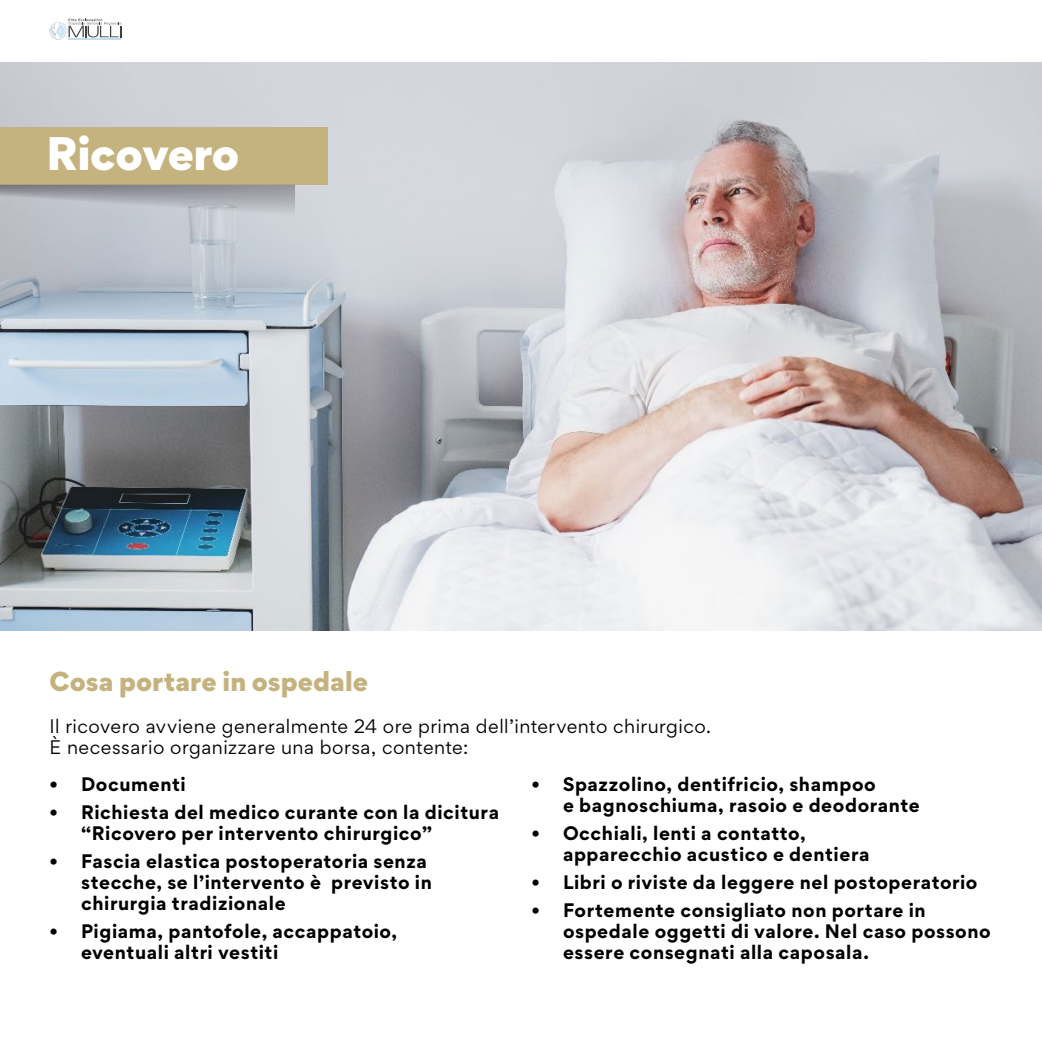
<style>
.page{position:relative;width:1042px;height:1042px;background:#fff}
.page>*{position:absolute;margin:0;border:0;box-sizing:border-box;transform-origin:0 0}
.t1{font:900 42px "Gordita";letter-spacing:-.01em;color:#fff}
.t2{font:900 24.5px "Gordita";letter-spacing:.005em;color:#c5b37f}
.t3{font:700 17.5px/21px "Gordita";letter-spacing:.035em;color:#000}
.t4{font:17.5px/21px "Gordita";letter-spacing:.03em;color:#000}
</style>
<div class="page">
<svg style="left:50px;top:19px;width:71px;height:21px"></svg>
<img style="left:0;top:62px;width:1042px;height:568px">
<div style="left:0;top:127px;width:327px;height:58px;background:#c5b37f"></div>
<img style="left:0;top:185px;width:295px;height:30px">
<h1 class="t1" style="left:47px;top:119px;width:194px">Ricovero</h1>
<h2 class="t2" style="left:50px;top:661px;width:320px">Cosa portare in ospedale</h2>
<p class="t4" style="left:50px;top:715px;width:663px">Il ricovero avviene generalmente 24 ore prima dell’intervento chirurgico.<br>È necessario organizzare una borsa, contente:</p>
<p class="t3" style="left:50px;top:773px;width:138px">• Documenti</p>
<p class="t3" style="left:81px;top:801px;width:419px;text-indent:-31px">• Richiesta del medico curante con la dicitura “Ricovero per intervento chirurgico”</p>
<p class="t3" style="left:81px;top:850px;width:352px;text-indent:-31px">• Fascia elastica postoperatoria senza stecche, se l’intervento è previsto in chirurgia tradizionale</p>
<p class="t3" style="left:81px;top:920px;width:318px;text-indent:-31px">• Pigiama, pantofole, accappatoio, eventuali altri vestiti</p>
<p class="t3" style="left:563px;top:773px;width:358px;text-indent:-32px">• Spazzolino, dentifricio, shampoo<br>e bagnoschiuma, rasoio e deodorante</p>
<p class="t3" style="left:563px;top:822px;width:308px;text-indent:-32px">• Occhiali, lenti a contatto, apparecchio acustico e dentiera</p>
<p class="t3" style="left:531px;top:871px;width:447px">• Libri o riviste da leggere nel postoperatorio</p>
<p class="t3" style="left:563px;top:899px;width:429px;text-indent:-32px">• Fortemente consigliato non portare in ospedale oggetti di valore. Nel caso possono essere consegnati alla caposala.</p>
</div>
